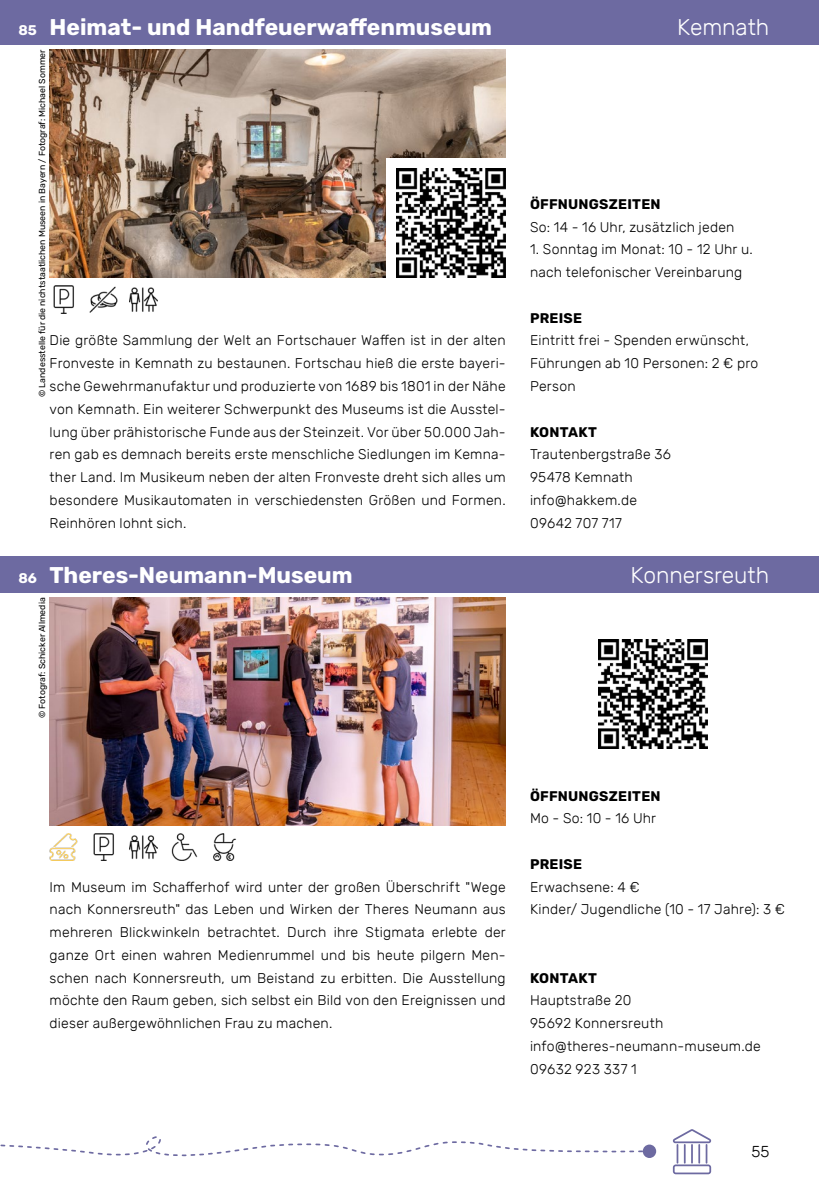
<style>
.page{position:relative;width:819px;height:1191px;background:#fff}
.page>*{position:absolute;margin:0;border:0;box-sizing:border-box;transform-origin:0 0}
.t1{font:700 22.75px "Rubik";color:#fff}
.t2{font:300 22.75px "Rubik";letter-spacing:-.005em;color:#fff}
.t3{font:300 15.75px "Rubik";color:#000}
.t4{font:300 14px/22.8px "Rubik";letter-spacing:.015em;color:#000}
.t5{font:700 14px "Rubik";letter-spacing:.015em;color:#000}
.t6{font:700 14px "Rubik";color:#fff}
.t7{font:8.75px "Rubik";color:#000}
</style>
<div class="page">
<div style="left:0;top:556px;width:819px;height:37px;background:#6d6aa1"></div>
<div style="left:0;top:0;width:819px;height:45px;background:#6d6aa1"></div>
<svg style="left:672px;top:1129px;width:39px;height:45px"></svg>
<svg style="left:0;top:1136px;width:642px;height:21px"></svg>
<div style="left:642px;top:1144px;width:14px;height:14px;background:#6d6aa1;border-radius:50%"></div>
<img style="left:50px;top:50px;width:455px;height:228px">
<img style="left:130px;top:287px;width:28px;height:25px">
<img style="left:53px;top:285px;width:21px;height:28px">
<img style="left:90px;top:286px;width:27px;height:27px">
<div style="left:386px;top:158px;width:129px;height:129px;background:#fff"></div>
<img style="left:396px;top:168px;width:109px;height:110px">
<img style="left:50px;top:597px;width:455px;height:228px">
<img style="left:130px;top:835px;width:28px;height:24px">
<img style="left:50px;top:833px;width:27px;height:28px">
<img style="left:171px;top:833px;width:27px;height:28px">
<img style="left:213px;top:833px;width:23px;height:28px">
<img style="left:93px;top:833px;width:21px;height:28px">
<img style="left:598px;top:639px;width:109px;height:110px">
<p class="t6" style="left:18px;top:22px;width:20px">85</p>
<h1 class="t1" style="left:50px;top:14px;width:444px">Heimat- und Handfeuerwaffenmuseum</h1>
<h1 class="t2" style="left:677px;top:14px;width:93px">Kemnath</h1>
<p class="t7" style="left:37px;top:397px;width:349px;rotate:-90deg">© Landesstelle für die nichtstaatlichen Museen in Bayern / Fotograf: Michael Sommer</p>
<p class="t4" style="left:50px;top:329px;width:457px;text-align:justify">Die größte Sammlung der Welt an Fortschauer Waffen ist in der alten Fronveste in Kemnath zu bestaunen. Fortschau hieß die erste bayeri&shy;sche Gewehrmanufaktur und produzierte von 1689 bis 1801 in der Nähe von Kemnath. Ein weiterer Schwerpunkt des Museums ist die Ausstel&shy;lung über prähistorische Funde aus der Steinzeit. Vor über 50.000 Jah&shy;ren gab es demnach bereits erste menschliche Siedlungen im Kemna&shy;ther Land. Im Musikeum neben der alten Fronveste dreht sich alles um besondere Musikautomaten in verschiedensten Größen und Formen.<br>Reinhören lohnt sich.</p>
<p class="t5" style="left:530px;top:196px;width:132px">ÖFFNUNGSZEITEN</p>
<p class="t4" style="left:530px;top:216px;width:206px">So: 14 - 16 Uhr, zusätzlich jeden</p>
<p class="t4" style="left:530px;top:238px;width:224px">1. Sonntag im Monat: 10 - 12 Uhr u. nach telefonischer Vereinbarung</p>
<p class="t5" style="left:530px;top:310px;width:54px">PREISE</p>
<p class="t4" style="left:530px;top:329px;width:230px">Eintritt frei - Spenden erwünscht,<br>Führungen ab 10 Personen: 2 € pro<br>Person</p>
<p class="t5" style="left:530px;top:423px;width:69px">KONTAKT</p>
<p class="t4" style="left:530px;top:443px;width:143px">Trautenbergstraße 36<br>95478 Kemnath info@hakkem.de<br>09642 707 717</p>
<p class="t6" style="left:18px;top:570px;width:20px">86</p>
<h1 class="t1" style="left:50px;top:561px;width:304px">Theres-Neumann-Museum</h1>
<h1 class="t2" style="left:630px;top:562px;width:140px">Konnersreuth</h1>
<p class="t7" style="left:37px;top:718px;width:122px;rotate:-90deg">© Fotograf: Schicker Allmedia</p>
<p class="t4" style="left:50px;top:875px;width:457px;text-align:justify">Im Museum im Schafferhof wird unter der großen Überschrift "Wege nach Konnersreuth" das Leben und Wirken der Theres Neumann aus mehreren Blickwinkeln betrachtet. Durch ihre Stigmata erlebte der ganze Ort einen wahren Medienrummel und bis heute pilgern Men&shy;schen nach Konnersreuth, um Beistand zu erbitten. Die Ausstellung möchte den Raum geben, sich selbst ein Bild von den Ereignissen und dieser außergewöhnlichen Frau zu machen.</p>
<p class="t5" style="left:530px;top:787px;width:132px">ÖFFNUNGSZEITEN</p>
<p class="t4" style="left:530px;top:807px;width:128px">Mo - So: 10 - 16 Uhr</p>
<p class="t5" style="left:530px;top:856px;width:54px">PREISE</p>
<p class="t4" style="left:530px;top:875px;width:257px">Erwachsene: 4 €<br>Kinder/ Jugendliche (10 - 17 Jahre): 3 €</p>
<p class="t5" style="left:530px;top:969px;width:69px">KONTAKT</p>
<p class="t4" style="left:530px;top:989px;width:232px">Hauptstraße 20<br>95692 Konnersreuth info@theres-neumann-museum.de<br>09632 923 337 1</p>
<p class="t3" style="left:751px;top:1143px;width:20px">55</p>
</div>
